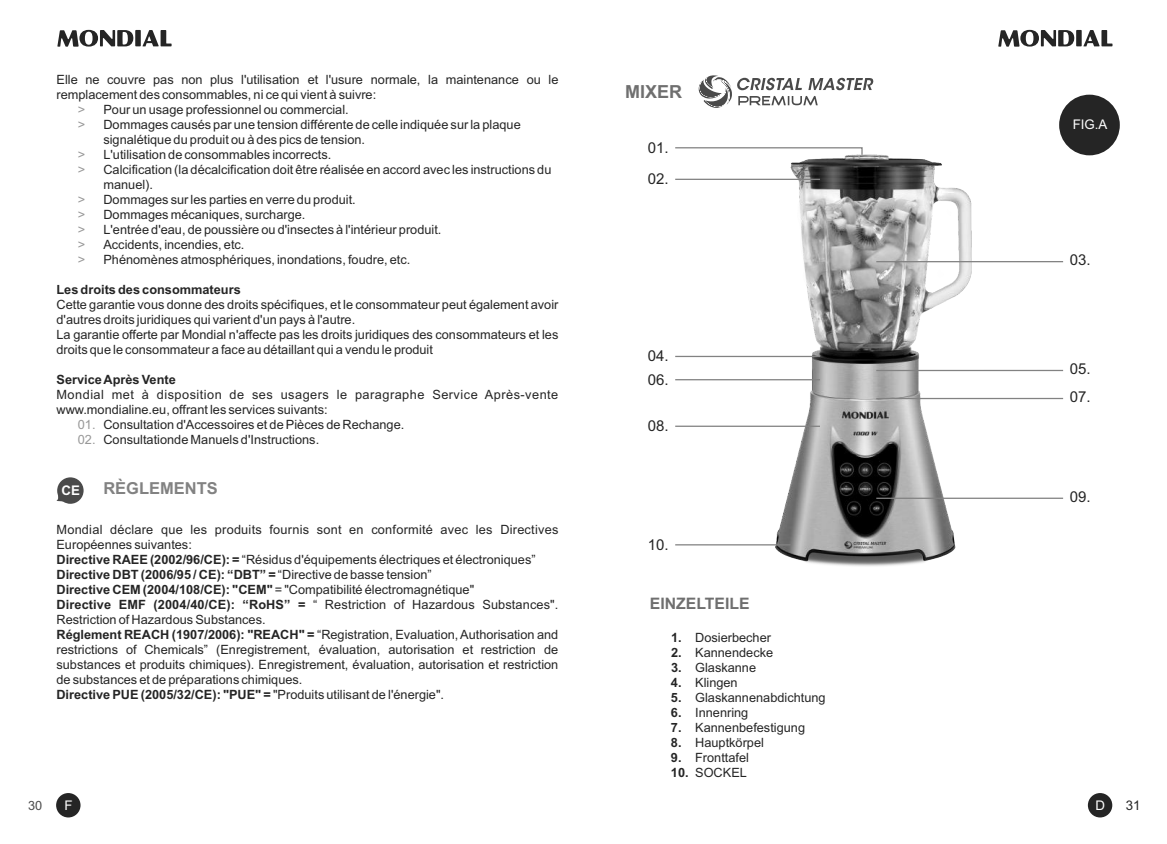
<style>
.page{position:relative;width:1167px;height:844px;background:#fff}
.page>*{position:absolute;margin:0;border:0;box-sizing:border-box;transform-origin:0 0}
.t1{font:700 18px "Arial";color:#6f6f6f}
.t2{font:700 16.5px "Arial";color:#828282}
.t3{font:700 15.75px "Arial";color:#6f6f6f}
.t4{font:15px/28px "Arial";color:#252525}
.t5{font:13.35px "Arial";color:#fefefe}
.t6{font:700 13.35px "Arial";color:#fefefe}
.t7{font:13.35px "Arial";color:#252525}
.t8{font:12.75px/15px "Arial";color:#252525}
.t9{font:12.75px/15px "Arial";letter-spacing:.035em;color:#252525}
.t10{font:700 12.75px "Arial";color:#252525}
.t11{font:12.75px "Arial";color:#989898}
.t12{font:12.75px "Arial";color:#fefefe}
.t13{font:12.75px "Arial";color:#4a4a4a}
.s1{color:#989898}
.s2{font-weight:700}
</style>
<div class="page">
<svg style="left:998px;top:30px;width:114px;height:17px"></svg>
<svg style="left:57px;top:30px;width:115px;height:17px"></svg>
<svg style="left:56px;top:477px;width:28px;height:26px"></svg>
<div style="left:56px;top:792px;width:25px;height:25px;background:#252525;border-radius:50%"></div>
<div style="left:1059px;top:95px;width:60px;height:60px;background:#252525;border-radius:50%"></div>
<div style="left:1087px;top:792px;width:25px;height:25px;background:#252525;border-radius:50%"></div>
<img style="left:775px;top:154px;width:196px;height:412px">
<hr style="left:876px;top:261px;width:187px;height:1px;background:#828282">
<hr style="left:876px;top:370px;width:187px;height:1px;background:#828282">
<hr style="left:876px;top:398px;width:187px;height:1px;background:#828282">
<hr style="left:876px;top:497px;width:187px;height:2px;background:#828282">
<svg style="left:675px;top:147px;width:188px;height:9px"></svg>
<hr style="left:675px;top:179px;width:145px;height:1px;background:#828282">
<hr style="left:675px;top:356px;width:145px;height:1px;background:#828282">
<hr style="left:675px;top:379px;width:145px;height:1px;background:#828282">
<hr style="left:675px;top:425px;width:145px;height:2px;background:#828282">
<hr style="left:675px;top:544px;width:115px;height:1px;background:#828282">
<svg style="left:698px;top:75px;width:175px;height:33px"></svg>
<p class="t8" style="left:57px;top:73px;width:503px">Elle ne couvre pas non plus l'utilisation et l'usure normale, la maintenance ou le remplacement des consommables, ni ce qui vient à suivre:</p>
<p class="t11" style="left:78px;top:105px;width:9px">˃</p>
<p class="t8" style="left:103px;top:103px;width:247px">Pour un usage professionnel ou commercial.</p>
<p class="t11" style="left:78px;top:120px;width:9px">˃</p>
<p class="t8" style="left:103px;top:118px;width:419px">Dommages causés par une tension différente de celle indiquée sur la plaque signalétique du produit ou à des pics de tension.</p>
<p class="t11" style="left:78px;top:150px;width:9px">˃</p>
<p class="t8" style="left:103px;top:148px;width:229px">L'utilisation de consommables incorrects.</p>
<p class="t11" style="left:78px;top:165px;width:9px">˃</p>
<p class="t8" style="left:103px;top:163px;width:449px">Calcification (la décalcification doit être réalisée en accord avec les instructions du manuel).</p>
<p class="t11" style="left:78px;top:195px;width:9px">˃</p>
<p class="t8" style="left:103px;top:193px;width:254px">Dommages sur les parties en verre du produit.</p>
<p class="t11" style="left:78px;top:210px;width:9px">˃</p>
<p class="t8" style="left:103px;top:208px;width:203px">Dommages mécaniques, surcharge.</p>
<p class="t11" style="left:78px;top:225px;width:9px">˃</p>
<p class="t8" style="left:103px;top:223px;width:339px">L'entrée d'eau, de poussière ou d'insectes à l'intérieur produit.</p>
<p class="t11" style="left:78px;top:240px;width:9px">˃</p>
<p class="t8" style="left:103px;top:238px;width:143px">Accidents, incendies, etc.</p>
<p class="t11" style="left:78px;top:255px;width:9px">˃</p>
<p class="t8" style="left:103px;top:253px;width:308px">Phénomènes atmosphériques, inondations, foudre, etc.</p>
<p class="t10" style="left:57px;top:285px;width:186px">Les droits des consommateurs</p>
<p class="t8" style="left:57px;top:298px;width:503px">Cette garantie vous donne des droits spécifiques, et le consommateur peut également avoir d'autres droits juridiques qui varient d'un pays à l'autre.<br>La garantie offerte par Mondial n'affecte pas les droits juridiques des consommateurs et les droits que le consommateur a face au détaillant qui a vendu le produit</p>
<p class="t10" style="left:56px;top:375px;width:121px">Service Après Vente</p>
<p class="t9" style="left:56px;top:388px;width:503px">Mondial met à disposition de ses usagers le paragraphe Service Après-vente www.mondialine.eu, offrant les services suivants:</p>
<p class="t8" style="left:78px;top:418px;width:328px"><span class="s1">01.</span> Consultation d'Accessoires et de Pièces de Rechange.</p>
<p class="t8" style="left:78px;top:433px;width:243px"><span class="s1">02.</span> Consultationde Manuels d'Instructions.</p>
<p class="t6" style="left:62px;top:485px;width:20px">CE</p>
<p class="t2" style="left:103px;top:482px;width:116px">RÈGLEMENTS</p>
<p class="t8" style="left:56px;top:523px;width:503px">Mondial déclare que les produits fournis sont en conformité avec les Directives Européennes suivantes:<br><span class="s2">Directive RAEE (2002/96/CE): =</span> “Résidus d'équipements électriques et électroniques” <span class="s2">Directive DBT (2006/95 / CE): “DBT” =</span> “Directive de basse tension”<br><span class="s2">Directive CEM (2004/108/CE): "CEM"</span> = "Compatibilité électromagnétique"<br><span class="s2">Directive EMF (2004/40/CE): “RoHS” =</span> “ Restriction of Hazardous Substances".<br>Restriction of Hazardous Substances.<br><span class="s2">Réglement REACH (1907/2006): "REACH" =</span> “Registration, Evaluation, Authorisation and restrictions of Chemicals” (Enregistrement, évaluation, autorisation et restriction de substances et produits chimiques). Enregistrement, évaluation, autorisation et restriction de substances et de préparations chimiques.<br><span class="s2">Directive PUE (2005/32/CE): "PUE" =</span> "Produits utilisant de l'énergie".</p>
<h1 class="t1" style="left:625px;top:85px;width:59px">MIXER</h1>
<p class="t4" style="left:648px;top:133px;width:22px;line-height:31.5px">01.<br>02.</p>
<p class="t4" style="left:648px;top:346px;width:22px;line-height:23.2px">04.<br>06.</p>
<p class="t4" style="left:648px;top:413px;width:22px">08.</p>
<p class="t4" style="left:648px;top:531px;width:22px">10.</p>
<p class="t3" style="left:650px;top:597px;width:101px">EINZELTEILE</p>
<p class="t8" style="left:671px;top:631px;width:101px"><span class="s2">1.</span> Dosierbecher</p>
<p class="t8" style="left:671px;top:646px;width:104px"><span class="s2">2.</span> Kannendecke</p>
<p class="t8" style="left:671px;top:661px;width:87px"><span class="s2">3.</span> Glaskanne</p>
<p class="t8" style="left:671px;top:676px;width:68px"><span class="s2">4.</span> Klingen</p>
<p class="t8" style="left:671px;top:691px;width:156px"><span class="s2">5.</span> Glaskannenabdichtung</p>
<p class="t8" style="left:671px;top:706px;width:79px"><span class="s2">6.</span> Innenring</p>
<p class="t8" style="left:671px;top:721px;width:136px"><span class="s2">7.</span> Kannenbefestigung</p>
<p class="t8" style="left:671px;top:736px;width:94px"><span class="s2">8.</span> Hauptkörpel</p>
<p class="t8" style="left:671px;top:751px;width:80px"><span class="s2">9.</span> Fronttafel</p>
<p class="t8" style="left:671px;top:766px;width:77px"><span class="s2">10.</span> SOCKEL</p>
<p class="t5" style="left:1072px;top:119px;width:36px">FIG.A</p>
<p class="t4" style="left:1070px;top:247px;width:22px">03.</p>
<p class="t4" style="left:1070px;top:356px;width:22px">05.<br>07.</p>
<p class="t4" style="left:1070px;top:484px;width:22px">09.</p>
<p class="t12" style="left:64px;top:800px;width:10px">E</p>
<p class="t12" style="left:1095px;top:800px;width:10px">E</p>
<p class="t13" style="left:28px;top:800px;width:16px">30</p>
<p class="t5" style="left:64px;top:800px;width:10px">F</p>
<p class="t5" style="left:1095px;top:800px;width:11px">D</p>
<p class="t7" style="left:1125px;top:800px;width:16px">31</p>
</div>
